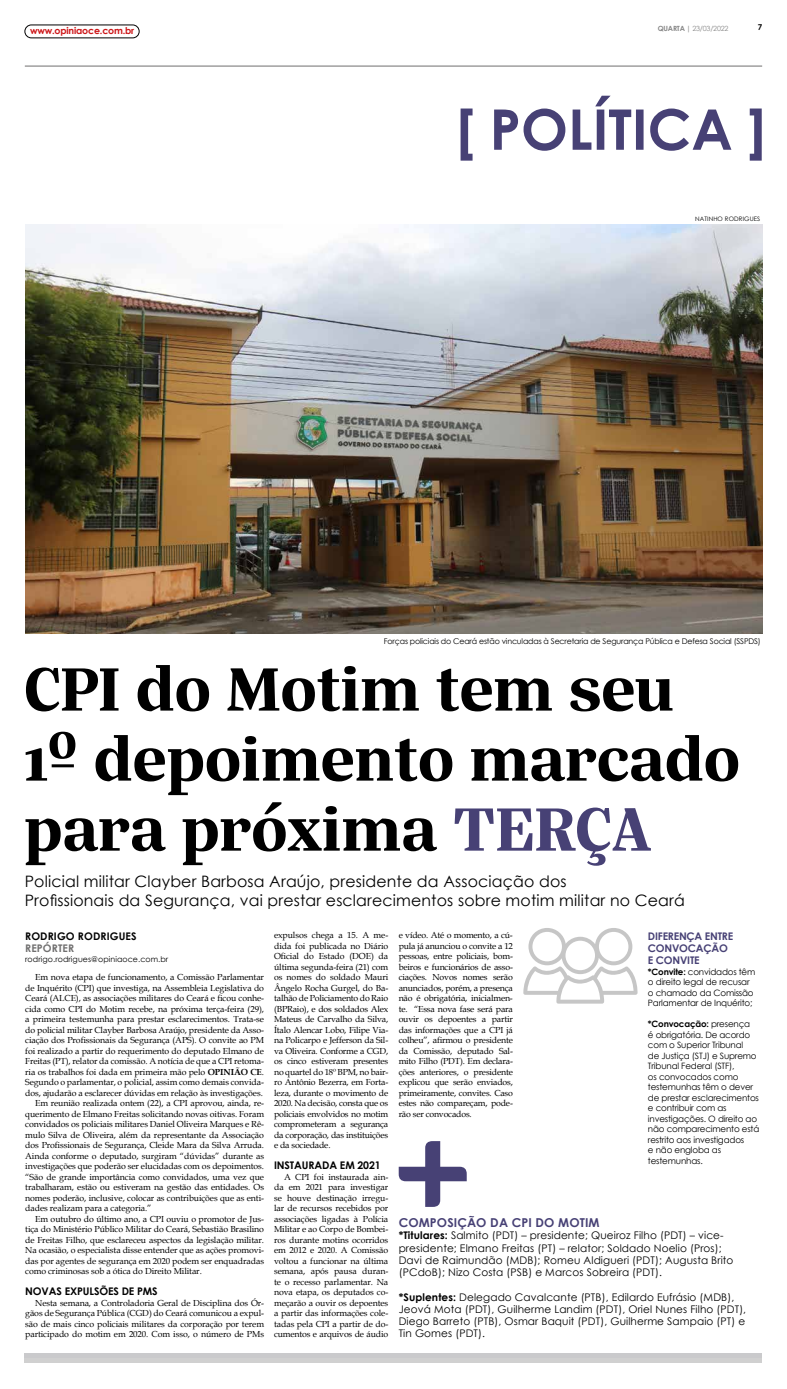
<style>
.page{position:relative;width:787px;height:1389px;background:#fff}
.page>*{position:absolute;margin:0;border:0;box-sizing:border-box;transform-origin:0 0}
.t1{font:700 66.5px/70px "Silva Text";color:#000}
.t2{font:15.75px/19.2px "Century Gothic";letter-spacing:.01em;color:#000}
.t3{font:700 12.25px "Century Gothic";letter-spacing:.01em;color:#474175}
.t4{font:10.5px/12.2px "Century Gothic";letter-spacing:.01em;color:#000}
.t5{font:700 10.5px "Century Gothic";letter-spacing:-.01em;color:#000}
.t6{font:700 10.5px/12.2px "Century Gothic";letter-spacing:-.02em;color:#474175}
.t7{font:700 10.5px "Century Gothic";letter-spacing:.01em;color:#000}
.t8{font:700 10.5px "Century Gothic";letter-spacing:.01em;color:#706f6f}
.t9{font:700 9.45px "Century Gothic";letter-spacing:-.02em;color:#cd1719}
.t10{font:8.75px/10.5px "Book Antiqua";letter-spacing:-.01em;color:#000;text-align:justify}
.t11{font:8.75px/10.5px "Century Gothic";letter-spacing:-.02em;color:#000}
.t12{font:700 8.05px "Century Gothic";color:#000}
.t13{font:7.88px "Century Gothic";letter-spacing:-.02em;color:#000}
.t14{font:7.88px "Century Gothic";letter-spacing:.01em;color:#000}
.t15{font:7.17px "Century Gothic";letter-spacing:-.03em;color:#878787}
.t16{font:6.12px "Century Gothic";letter-spacing:.02em;color:#000}
.s1{font-weight:700}
.s2{color:#474175}
</style>
<div class="page">
<div style="left:25px;top:25px;width:114px;height:13px;border:1px solid #000;border-radius:6px"></div>
<hr style="left:25px;top:66px;width:736px;height:1px;background:#706f6f">
<div style="left:25px;top:1358px;width:736px;height:5px;background:#d0d0d0"></div>
<div style="left:25px;top:1353px;width:736px;height:5px;background:#cacacc"></div>
<svg style="left:460px;top:96px;width:301px;height:65px"></svg>
<img style="left:25px;top:224px;width:736px;height:410px">
<svg style="left:523px;top:928px;width:114px;height:76px"></svg>
<svg style="left:398px;top:1141px;width:68px;height:66px"></svg>
<p class="t9" style="left:30px;top:24px;width:106px">www.opiniaoce.com.br</p>
<p class="t15" style="left:657px;top:23px;width:72px"><span class="s1">QUARTA |</span> 23/03/2022</p>
<p class="t12" style="left:757px;top:21px;width:6px">7</p>
<p class="t16" style="left:694px;top:215px;width:67px">NATINHO RODRIGUES</p>
<p class="t13" style="left:384px;top:636px;width:378px">Forças policiais do Ceará estão vinculadas à Secretaria de Segurança Pública e Defesa Social (SSPDS)</p>
<h1 class="t1" style="left:24px;top:654px;width:717px">CPI do Motim tem seu<br>1º depoimento marcado para próxima <span class="s2">TERÇA</span></h1>
<h2 class="t2" style="left:25px;top:872px;width:661px">Policial militar Clayber Barbosa Araújo, presidente da Associação dos<br>Profissionais da Segurança, vai prestar esclarecimentos sobre motim militar no Ceará</h2>
<p class="t7" style="left:25px;top:928px;width:113px">RODRIGO RODRIGUES</p>
<p class="t8" style="left:25px;top:940px;width:51px">REPÓRTER</p>
<p class="t14" style="left:25px;top:953px;width:145px">rodrigo.rodrigues@opiniaoce.com.br</p>
<p class="t10" style="left:35px;top:972px;width:230px">Em nova etapa de funcionamento, a Comissão Parlamentar</p>
<p class="t10" style="left:25px;top:982px;width:240px">de Inquérito (CPI) que investiga, na Assembleia Legislativa do</p>
<p class="t10" style="left:25px;top:993px;width:240px">Ceará (ALCE), as associações militares do Ceará e ficou conhe-</p>
<p class="t10" style="left:25px;top:1003px;width:240px">cida como CPI do Motim recebe, na próxima terça-feira (29),</p>
<p class="t10" style="left:25px;top:1014px;width:240px">a primeira testemunha para prestar esclarecimentos. Trata-se</p>
<p class="t10" style="left:25px;top:1024px;width:240px">do policial militar Clayber Barbosa Araújo, presidente da Asso-</p>
<p class="t10" style="left:25px;top:1035px;width:240px">ciação dos Profissionais da Segurança (APS). O convite ao PM</p>
<p class="t10" style="left:25px;top:1045px;width:240px">foi realizado a partir do requerimento do deputado Elmano de</p>
<p class="t10" style="left:25px;top:1056px;width:240px">Freitas (PT), relator da comissão. A notícia de que a CPI retoma-</p>
<p class="t10" style="left:25px;top:1066px;width:240px">ria os trabalhos foi dada em primeira mão pelo <span class="s1">OPINIÃO CE</span>.</p>
<p class="t10" style="left:25px;top:1077px;width:240px">Segundo o parlamentar, o policial, assim como demais convida-</p>
<p class="t10" style="left:25px;top:1087px;width:239px">dos, ajudarão a esclarecer dúvidas em relação às investigações.</p>
<p class="t10" style="left:35px;top:1098px;width:230px">Em reunião realizada ontem (22), a CPI aprovou, ainda, re-</p>
<p class="t10" style="left:25px;top:1108px;width:240px">querimento de Elmano Freitas solicitando novas oitivas. Foram</p>
<p class="t10" style="left:25px;top:1119px;width:240px">convidados os policiais militares Daniel Oliveira Marques e Rê-</p>
<p class="t10" style="left:25px;top:1129px;width:240px">mulo Silva de Oliveira, além da representante da Associação</p>
<p class="t10" style="left:25px;top:1140px;width:240px">dos Profissionais de Segurança, Cleide Mara da Silva Arruda.</p>
<p class="t10" style="left:25px;top:1150px;width:240px">Ainda conforme o deputado, surgiram “dúvidas” durante as</p>
<p class="t10" style="left:25px;top:1161px;width:240px">investigações que poderão ser elucidadas com os depoimentos.</p>
<p class="t10" style="left:25px;top:1171px;width:240px">“São de grande importância como convidados, uma vez que</p>
<p class="t10" style="left:25px;top:1182px;width:240px">trabalharam, estão ou estiveram na gestão das entidades. Os</p>
<p class="t10" style="left:25px;top:1192px;width:240px">nomes poderão, inclusive, colocar as contribuições que as enti-</p>
<p class="t10" style="left:25px;top:1203px;width:128px">dades realizam para a categoria.”</p>
<p class="t10" style="left:35px;top:1213px;width:230px">Em outubro do último ano, a CPI ouviu o promotor de Jus-</p>
<p class="t10" style="left:25px;top:1224px;width:240px">tiça do Ministério Público Militar do Ceará, Sebastião Brasilino</p>
<p class="t10" style="left:25px;top:1234px;width:240px">de Freitas Filho, que esclareceu aspectos da legislação militar.</p>
<p class="t10" style="left:25px;top:1245px;width:240px">Na ocasião, o especialista disse entender que as ações promovi-</p>
<p class="t10" style="left:25px;top:1255px;width:240px">das por agentes de segurança em 2020 podem ser enquadradas</p>
<p class="t10" style="left:25px;top:1266px;width:178px">como criminosas sob a ótica do Direito Militar.</p>
<p class="t5" style="left:25px;top:1283px;width:134px">NOVAS EXPULSÕES DE PMS</p>
<p class="t10" style="left:25px;top:1297px;width:240px;text-indent:10px">Nesta semana, a Controladoria Geral de Disciplina dos Ór&shy;gãos de Segurança Pública (CGD) do Ceará comunicou a expul&shy;são de mais cinco policiais militares da corporação por terem participado do motim em 2020. Com isso, o número de PMs</p>
<p class="t10" style="left:274px;top:930px;width:116px">expulsos chega a 15. A me&shy;dida foi publicada no Diário Oficial do Estado (DOE) da última segunda-feira (21) com os nomes do soldado Mauri Ângelo Rocha Gurgel, do Ba&shy;talhão de Policiamento do Raio (BPRaio), e dos soldados Alex Mateus de Carvalho da Silva, Ítalo Alencar Lobo, Filipe Via&shy;na Policarpo e Jefferson da Sil&shy;va Oliveira. Conforme a CGD, os cinco estiveram presentes no quartel do 18º BPM, no bair&shy;ro Antônio Bezerra, em Forta&shy;leza, durante o movimento de 2020. Na decisão, consta que os policiais envolvidos no motim comprometeram a segurança da corporação, das instituições e da sociedade.</p>
<p class="t5" style="left:274px;top:1158px;width:108px">INSTAURADA EM 2021</p>
<p class="t10" style="left:274px;top:1171px;width:116px;text-indent:10px">A CPI foi instaurada ain&shy;da em 2021 para investigar se houve destinação irregu&shy;lar de recursos recebidos por associações ligadas à Polícia Militar e ao Corpo de Bombei&shy;ros durante motins ocorridos em 2012 e 2020. A Comissão voltou a funcionar na última semana, após pausa duran&shy;te o recesso parlamentar. Na nova etapa, os deputados co&shy;meçarão a ouvir os depoentes a partir das informações cole&shy;tadas pela CPI a partir de do&shy;cumentos e arquivos de áudio</p>
<p class="t10" style="left:398px;top:930px;width:116px">e vídeo. Até o momento, a cú&shy;pula já anunciou o convite a 12 pessoas, entre policiais, bom&shy;beiros e funcionários de asso&shy;ciações. Novos nomes serão anunciados, porém, a presença não é obrigatória, inicialmen&shy;te. “Essa nova fase será para ouvir os depoentes a partir das informações que a CPI já colheu”, afirmou o presidente da Comissão, deputado Sal&shy;mito Filho (PDT). Em declara&shy;ções anteriores, o presidente explicou que serão enviados, primeiramente, convites. Caso estes não compareçam, pode&shy;rão ser convocados.</p>
<p class="t6" style="left:647px;top:929px;width:87px">DIFERENÇA ENTRE<br>CONVOCAÇÃO<br>E CONVITE</p>
<p class="t11" style="left:647px;top:966px;width:109px"><span class="s1">*Convite:</span> convidados têm o direito legal de recusar o chamado da Comissão<br>Parlamentar de Inquérito;</p>
<p class="t11" style="left:647px;top:1019px;width:113px"><span class="s1">*Convocação:</span> presença<br>é obrigatória. De acordo com o Superior Tribunal<br>de Justiça (STJ) e Supremo<br>Tribunal Federal (STF),<br>os convocados como testemunhas têm o dever de prestar esclarecimentos e contribuir com as investigações. O direito ao não comparecimento está restrito aos investigados<br>e não engloba as testemunhas.</p>
<h3 class="t3" style="left:398px;top:1213px;width:202px">COMPOSIÇÃO DA CPI DO MOTIM</h3>
<p class="t4" style="left:398px;top:1229px;width:336px"><span class="s1">*Titulares:</span> Salmito (PDT) – presidente; Queiroz Filho (PDT) – vice&shy;presidente; Elmano Freitas (PT) – relator; Soldado Noelio (Pros); Davi de Raimundão (MDB); Romeu Aldigueri (PDT); Augusta Brito (PCdoB); Nizo Costa (PSB) e Marcos Sobreira (PDT).</p>
<p class="t4" style="left:398px;top:1290px;width:349px"><span class="s1">*Suplentes:</span> Delegado Cavalcante (PTB), Edilardo Eufrásio (MDB), Jeová Mota (PDT), Guilherme Landim (PDT), Oriel Nunes Filho (PDT), Diego Barreto (PTB), Osmar Baquit (PDT), Guilherme Sampaio (PT) e Tin Gomes (PDT).</p>
</div>
